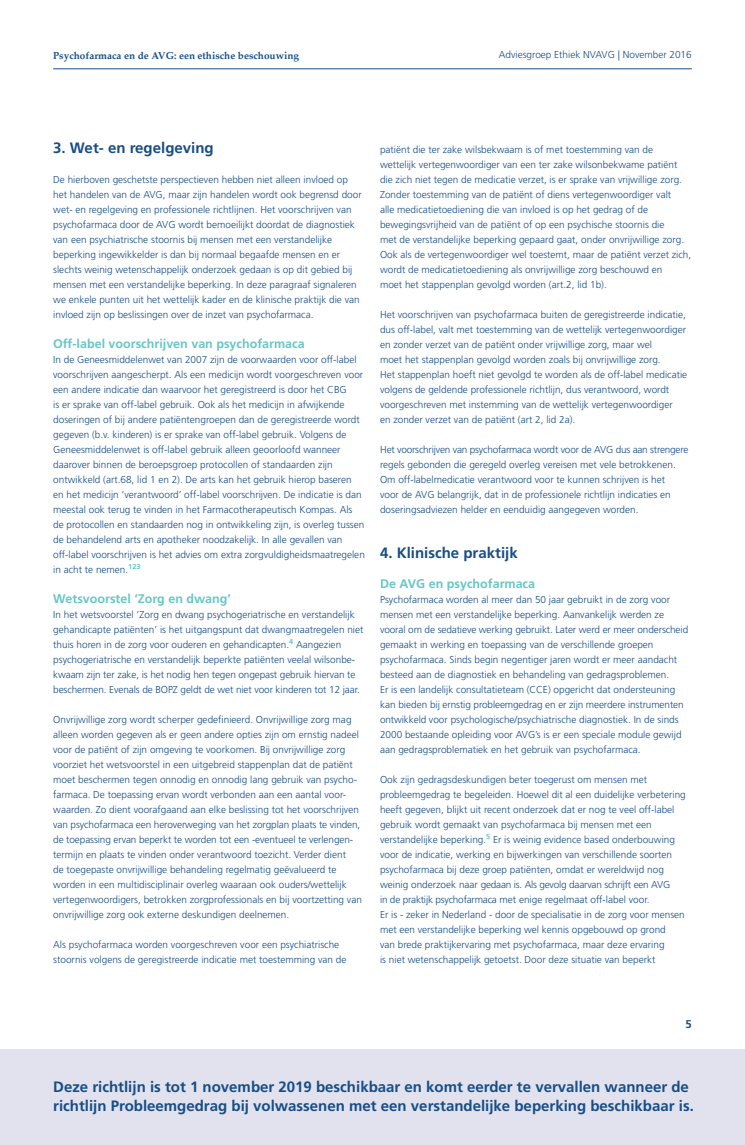
<style>
.page{position:relative;width:745px;height:1145px;background:#fff}
.page>*{position:absolute;margin:0;border:0;box-sizing:border-box;transform-origin:0 0}
.kop{font:700 15px/18.8px "Frutiger";color:#174d86}
.onderkop{font:700 12.5px "Frutiger";color:#66c7c5}
.t1{font:700 11.25px "Frutiger";color:#174d86}
.body{font:300 10px/15px "Frutiger";color:#174d86}
.t2{font:700 10px "Palatino";color:#174d86}
</style>
<div class="page">
<hr style="left:53px;top:68px;width:638px;height:1px;background:#174d86">
<div style="left:0;top:1049px;width:744px;height:95px;background:#e1e2ed"></div>
<p class="t2" style="left:53px;top:47px;width:247px">Psychofarmaca en de AVG: een ethische beschouwing</p>
<p class="body" style="left:498px;top:47px;width:194px">Adviesgroep Ethiek NVAVG | November 2016</p>
<p class="kop" style="left:53px;top:138px;width:162px">3. Wet- en regelgeving</p>
<p class="body" style="left:53px;top:172px;width:310px">De hierboven geschetste perspectieven hebben niet alleen invloed op het handelen van de AVG, maar zijn handelen wordt ook begrensd door wet- en regelgeving en professionele richtlijnen. Het voorschrijven van psychofarmaca door de AVG wordt bemoeilijkt doordat de diagnostiek van een psychiatrische stoornis bij mensen met een verstandelijke beperking ingewikkelder is dan bij normaal begaafde mensen en er slechts weinig wetenschappelijk onderzoek gedaan is op dit gebied bij mensen met een verstandelijke beperking. In deze paragraaf signaleren we enkele punten uit het wettelijk kader en de klinische praktijk die van invloed zijn op beslissingen over de inzet van psychofarmaca.</p>
<p class="onderkop" style="left:53px;top:336px;width:253px">Off-label voorschrijven van psychofarmaca</p>
<p class="body" style="left:53px;top:352px;width:313px">In de Geneesmiddelenwet van 2007 zijn de voorwaarden voor off-label voorschrijven aangescherpt. Als een medicijn wordt voorgeschreven voor een andere indicatie dan waarvoor het geregistreerd is door het CBG<br>is er sprake van off-label gebruik. Ook als het medicijn in afwijkende doseringen of bij andere patiëntengroepen dan de geregistreerde wordt gegeven (b.v. kinderen) is er sprake van off-label gebruik. Volgens de Geneesmiddelenwet is off-label gebruik alleen geoorloofd wanneer daarover binnen de beroepsgroep protocollen of standaarden zijn ontwikkeld (art.68, lid 1 en 2). De arts kan het gebruik hierop baseren<br>en het medicijn ‘verantwoord’ off-label voorschrijven. De indicatie is dan meestal ook terug te vinden in het Farmacotherapeutisch Kompas. Als de protocollen en standaarden nog in ontwikkeling zijn, is overleg tussen de behandelend arts en apotheker noodzakelijk. In alle gevallen van off-label voorschrijven is het advies om extra zorgvuldigheidsmaatregelen in acht te nemen.<sup>123</sup></p>
<p class="onderkop" style="left:53px;top:591px;width:179px">Wetsvoorstel ‘Zorg en dwang’</p>
<p class="body" style="left:53px;top:607px;width:311px">In het wetsvoorstel ‘Zorg en dwang psychogeriatrische en verstandelijk gehandicapte patiënten’ is het uitgangspunt dat dwangmaatregelen niet thuis horen in de zorg voor ouderen en gehandicapten.<sup>4</sup> Aangezien psychogeriatrische en verstandelijk beperkte patiënten veelal wilsonbe&shy;kwaam zijn ter zake, is het nodig hen tegen ongepast gebruik hiervan te beschermen. Evenals de BOPZ geldt de wet niet voor kinderen tot 12 jaar.</p>
<p class="body" style="left:53px;top:712px;width:310px">Onvrijwillige zorg wordt scherper gedefinieerd. Onvrijwillige zorg mag alleen worden gegeven als er geen andere opties zijn om ernstig nadeel voor de patiënt of zijn omgeving te voorkomen. Bij onvrijwillige zorg voorziet het wetsvoorstel in een uitgebreid stappenplan dat de patiënt moet beschermen tegen onnodig en onnodig lang gebruik van psycho&shy;farmaca. De toepassing ervan wordt verbonden aan een aantal voor&shy;waarden. Zo dient voorafgaand aan elke beslissing tot het voorschrijven van psychofarmaca een heroverweging van het zorgplan plaats te vinden, de toepassing ervan beperkt te worden tot een -eventueel te verlengen&shy;termijn en plaats te vinden onder verantwoord toezicht. Verder dient<br>de toegepaste onvrijwillige behandeling regelmatig geëvalueerd te worden in een multidisciplinair overleg waaraan ook ouders/wettelijk vertegenwoordigers, betrokken zorgprofessionals en bij voortzetting van onvrijwillige zorg ook externe deskundigen deelnemen.</p>
<p class="body" style="left:53px;top:937px;width:295px">Als psychofarmaca worden voorgeschreven voor een psychiatrische stoornis volgens de geregistreerde indicatie met toestemming van de</p>
<p class="body" style="left:380px;top:142px;width:312px">patiënt die ter zake wilsbekwaam is of met toestemming van de wettelijk vertegenwoordiger van een ter zake wilsonbekwame patiënt die zich niet tegen de medicatie verzet, is er sprake van vrijwillige zorg.<br>Zonder toestemming van de patiënt of diens vertegenwoordiger valt<br>alle medicatietoediening die van invloed is op het gedrag of de bewegingsvrijheid van de patiënt of op een psychische stoornis die<br>met de verstandelijke beperking gepaard gaat, onder onvrijwillige zorg.<br>Ook als de vertegenwoordiger wel toestemt, maar de patiënt verzet zich, wordt de medicatietoediening als onvrijwillige zorg beschouwd en<br>moet het stappenplan gevolgd worden (art.2, lid 1b).</p>
<p class="body" style="left:380px;top:307px;width:308px">Het voorschrijven van psychofarmaca buiten de geregistreerde indicatie, dus off-label, valt met toestemming van de wettelijk vertegenwoordiger en zonder verzet van de patiënt onder vrijwillige zorg, maar wel<br>moet het stappenplan gevolgd worden zoals bij onvrijwillige zorg.<br>Het stappenplan hoeft niet gevolgd te worden als de off-label medicatie volgens de geldende professionele richtlijn, dus verantwoord, wordt voorgeschreven met instemming van de wettelijk vertegenwoordiger<br>en zonder verzet van de patiënt (art 2, lid 2a).</p>
<p class="body" style="left:380px;top:442px;width:309px">Het voorschrijven van psychofarmaca wordt voor de AVG dus aan strengere regels gebonden die geregeld overleg vereisen met vele betrokkenen.<br>Om off-labelmedicatie verantwoord voor te kunnen schrijven is het<br>voor de AVG belangrijk, dat in de professionele richtlijn indicaties en doseringsadviezen helder en eenduidig aangegeven worden.</p>
<p class="kop" style="left:380px;top:543px;width:139px">4. Klinische praktijk</p>
<p class="onderkop" style="left:380px;top:576px;width:156px">De AVG en psychofarmaca</p>
<p class="body" style="left:380px;top:592px;width:309px">Psychofarmaca worden al meer dan 50 jaar gebruikt in de zorg voor mensen met een verstandelijke beperking. Aanvankelijk werden ze vooral om de sedatieve werking gebruikt. Later werd er meer onderscheid gemaakt in werking en toepassing van de verschillende groepen psychofarmaca. Sinds begin negentiger jaren wordt er meer aandacht besteed aan de diagnostiek en behandeling van gedragsproblemen.<br>Er is een landelijk consultatieteam (CCE) opgericht dat ondersteuning kan bieden bij ernstig probleemgedrag en er zijn meerdere instrumenten ontwikkeld voor psychologische/psychiatrische diagnostiek. In de sinds 2000 bestaande opleiding voor AVG’s is er een speciale module gewijd aan gedragsproblematiek en het gebruik van psychofarmaca.</p>
<p class="body" style="left:380px;top:772px;width:307px">Ook zijn gedragsdeskundigen beter toegerust om mensen met probleemgedrag te begeleiden. Hoewel dit al een duidelijke verbetering heeft gegeven, blijkt uit recent onderzoek dat er nog te veel off-label gebruik wordt gemaakt van psychofarmaca bij mensen met een verstandelijke beperking.<sup>5</sup> Er is weinig evidence based onderbouwing voor de indicatie, werking en bijwerkingen van verschillende soorten psychofarmaca bij deze groep patiënten, omdat er wereldwijd nog weinig onderzoek naar gedaan is. Als gevolg daarvan schrijft een AVG<br>in de praktijk psychofarmaca met enige regelmaat off-label voor.<br>Er is - zeker in Nederland - door de specialisatie in de zorg voor mensen met een verstandelijke beperking wel kennis opgebouwd op grond<br>van brede praktijkervaring met psychofarmaca, maar deze ervaring<br>is niet wetenschappelijk getoetst. Door deze situatie van beperkt</p>
<p class="t1" style="left:685px;top:1017px;width:8px">5</p>
<p class="kop" style="left:53px;top:1077px;width:641px">Deze richtlijn is tot 1 november 2019 beschikbaar en komt eerder te vervallen wanneer de richtlijn Probleemgedrag bij volwassenen met een verstandelijke beperking beschikbaar is.</p>
</div>
